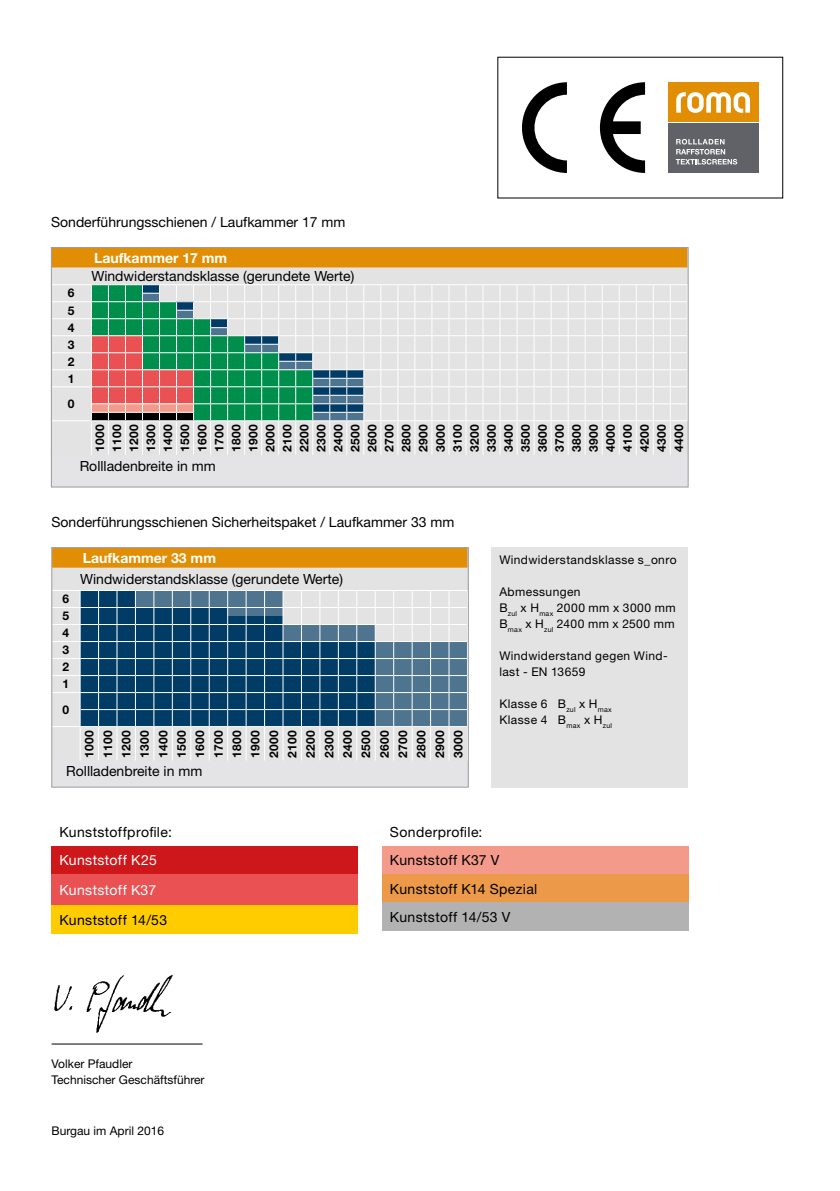
<style>
.page{position:relative;width:840px;height:1191px;background:#fff}
.page>*{position:absolute;margin:0;border:0;box-sizing:border-box;transform-origin:0 0}
.t1{font:14px "Helvetica Neue LT Std";color:#000}
.t2{font:14px/28.4px "Helvetica Neue LT Std";letter-spacing:.03em;color:#000}
.t3{font:700 14px "Helvetica Neue LT Std";color:#fff}
.t4{font:14px/29.6px "Helvetica Neue LT Std";letter-spacing:.03em;color:#fff}
.t5{font:14px "Helvetica Neue LT Std";letter-spacing:.025em;color:#000}
.t6{font:700 12px/17px "Helvetica Neue LT Std";letter-spacing:.01em;color:#000;text-align:justify}
.t7{font:12px/16px "Helvetica Neue LT Std";letter-spacing:.03em;color:#000}
.t8{font:12px/16px "Helvetica Neue LT Std";color:#000}
</style>
<div class="page">
<svg style="left:522px;top:82px;width:44px;height:91px"></svg>
<svg style="left:599px;top:82px;width:45px;height:91px"></svg>
<div style="left:667px;top:82px;width:91px;height:40px;background:#e28e04"></div>
<div style="left:667px;top:123px;width:91px;height:50px;background:#616168"></div>
<svg style="left:676px;top:92px;width:73px;height:21px"></svg>
<svg style="left:675px;top:139px;width:61px;height:25px"></svg>
<div style="left:51px;top:247px;width:636px;height:240px;background:#e4e4e7"></div>
<div style="left:53px;top:249px;width:633px;height:19px;background:#e28e04"></div>
<svg style="left:347px;top:421px;width:324px;height:34px"></svg>
<hr style="left:52px;top:284px;width:39px;height:1px;background:#fff">
<hr style="left:52px;top:301px;width:39px;height:1px;background:#fff">
<hr style="left:52px;top:318px;width:39px;height:1px;background:#fff">
<hr style="left:52px;top:335px;width:39px;height:1px;background:#fff">
<hr style="left:52px;top:352px;width:39px;height:1px;background:#fff">
<hr style="left:52px;top:369px;width:39px;height:1px;background:#fff">
<hr style="left:52px;top:386px;width:39px;height:1px;background:#fff">
<hr style="left:52px;top:420px;width:39px;height:1px;background:#fff">
<hr style="left:91px;top:421px;width:1px;height:34px;background:#fff">
<hr style="left:108px;top:421px;width:1px;height:34px;background:#fff">
<hr style="left:125px;top:421px;width:1px;height:34px;background:#fff">
<hr style="left:142px;top:421px;width:1px;height:34px;background:#fff">
<hr style="left:159px;top:421px;width:1px;height:34px;background:#fff">
<hr style="left:176px;top:421px;width:1px;height:34px;background:#fff">
<hr style="left:193px;top:421px;width:1px;height:34px;background:#fff">
<hr style="left:210px;top:421px;width:1px;height:34px;background:#fff">
<hr style="left:227px;top:421px;width:1px;height:34px;background:#fff">
<hr style="left:244px;top:421px;width:1px;height:34px;background:#fff">
<hr style="left:261px;top:421px;width:1px;height:34px;background:#fff">
<hr style="left:278px;top:421px;width:1px;height:34px;background:#fff">
<hr style="left:295px;top:421px;width:1px;height:34px;background:#fff">
<hr style="left:312px;top:421px;width:1px;height:34px;background:#fff">
<hr style="left:329px;top:421px;width:1px;height:34px;background:#fff">
<hr style="left:346px;top:421px;width:1px;height:34px;background:#fff">
<hr style="left:363px;top:421px;width:1px;height:34px;background:#fff">
<hr style="left:380px;top:421px;width:1px;height:34px;background:#fff">
<hr style="left:397px;top:421px;width:1px;height:34px;background:#fff">
<hr style="left:414px;top:421px;width:1px;height:34px;background:#fff">
<hr style="left:431px;top:421px;width:1px;height:34px;background:#fff">
<hr style="left:448px;top:421px;width:1px;height:34px;background:#fff">
<hr style="left:465px;top:421px;width:1px;height:34px;background:#fff">
<hr style="left:482px;top:421px;width:1px;height:34px;background:#fff">
<hr style="left:499px;top:421px;width:1px;height:34px;background:#fff">
<hr style="left:516px;top:421px;width:1px;height:34px;background:#fff">
<hr style="left:533px;top:421px;width:1px;height:34px;background:#fff">
<hr style="left:550px;top:421px;width:1px;height:34px;background:#fff">
<hr style="left:567px;top:421px;width:1px;height:34px;background:#fff">
<hr style="left:584px;top:421px;width:1px;height:34px;background:#fff">
<hr style="left:601px;top:421px;width:1px;height:34px;background:#fff">
<hr style="left:618px;top:421px;width:1px;height:34px;background:#fff">
<hr style="left:635px;top:421px;width:1px;height:34px;background:#fff">
<hr style="left:652px;top:421px;width:1px;height:34px;background:#fff">
<hr style="left:669px;top:421px;width:1px;height:34px;background:#fff">
<svg style="left:91px;top:284px;width:595px;height:137px"></svg>
<div style="left:51px;top:247px;width:637px;height:240px;border:1px solid #9a9aa0"></div>
<div style="left:490px;top:547px;width:197px;height:240px;background:#e3e3e3"></div>
<div style="left:51px;top:846px;width:306px;height:28px;background:#cd171a"></div>
<div style="left:51px;top:874px;width:306px;height:31px;background:#ea5153"></div>
<div style="left:51px;top:905px;width:306px;height:28px;background:#fc0"></div>
<div style="left:381px;top:846px;width:307px;height:28px;background:#f39a8b"></div>
<div style="left:381px;top:874px;width:307px;height:28px;background:#ec9a49"></div>
<div style="left:381px;top:902px;width:307px;height:29px;background:#b3b2b2"></div>
<div style="left:52px;top:547px;width:416px;height:240px;background:#e4e4e7"></div>
<div style="left:53px;top:549px;width:413px;height:19px;background:#e28e04"></div>
<hr style="left:80px;top:727px;width:1px;height:33px;background:#fff">
<hr style="left:98px;top:727px;width:1px;height:33px;background:#fff">
<hr style="left:116px;top:727px;width:1px;height:33px;background:#fff">
<hr style="left:135px;top:727px;width:1px;height:33px;background:#fff">
<hr style="left:153px;top:727px;width:1px;height:33px;background:#fff">
<hr style="left:172px;top:727px;width:1px;height:33px;background:#fff">
<hr style="left:190px;top:727px;width:1px;height:33px;background:#fff">
<hr style="left:209px;top:727px;width:1px;height:33px;background:#fff">
<hr style="left:227px;top:727px;width:1px;height:33px;background:#fff">
<hr style="left:245px;top:727px;width:1px;height:33px;background:#fff">
<hr style="left:264px;top:727px;width:1px;height:33px;background:#fff">
<hr style="left:282px;top:727px;width:1px;height:33px;background:#fff">
<hr style="left:301px;top:727px;width:1px;height:33px;background:#fff">
<hr style="left:319px;top:727px;width:1px;height:33px;background:#fff">
<hr style="left:337px;top:727px;width:1px;height:33px;background:#fff">
<hr style="left:356px;top:727px;width:1px;height:33px;background:#fff">
<hr style="left:374px;top:727px;width:1px;height:33px;background:#fff">
<hr style="left:393px;top:727px;width:1px;height:33px;background:#fff">
<hr style="left:411px;top:727px;width:1px;height:33px;background:#fff">
<hr style="left:430px;top:727px;width:1px;height:33px;background:#fff">
<hr style="left:448px;top:727px;width:1px;height:33px;background:#fff">
<svg style="left:53px;top:590px;width:413px;height:137px"></svg>
<div style="left:51px;top:547px;width:417px;height:240px;border:1px solid #9a9aa0"></div>
<hr style="left:52px;top:1043px;width:150px;height:1px;background:#000">
<img style="left:54px;top:975px;width:119px;height:58px">
<p class="t1" style="left:51px;top:214px;width:296px">Sonderführungsschienen / Laufkammer 17 mm</p>
<p class="t6" style="left:68px;top:284px;width:8px">6<br>5<br>4<br>3<br>2<br>1</p>
<p class="t6" style="left:68px;top:395px;width:8px">0</p>
<p class="t3" style="left:94px;top:249px;width:134px">Laufkammer 17 mm</p>
<p class="t1" style="left:91px;top:268px;width:264px">Windwiderstandsklasse (gerundete Werte)</p>
<p class="t6" style="left:91px;top:452px;width:29px;rotate:-90deg">1000<br>1100<br>1200<br>1300<br>1400<br>1500<br>1600<br>1700<br>1800<br>1900<br>2000<br>2100<br>2200<br>2300<br>2400<br>2500<br>2600<br>2700<br>2800<br>2900<br>3000<br>3100<br>3200<br>3300<br>3400<br>3500<br>3600<br>3700<br>3800<br>3900<br>4000<br>4100<br>4200<br>4300<br>4400</p>
<p class="t1" style="left:80px;top:457px;width:137px">Rollladenbreite in mm</p>
<p class="t1" style="left:51px;top:514px;width:404px">Sonderführungsschienen Sicherheitspaket / Laufkammer 33 mm</p>
<p class="t6" style="left:62px;top:590px;width:8px">6<br>5<br>4<br>3<br>2<br>1</p>
<p class="t6" style="left:62px;top:701px;width:8px">0</p>
<p class="t3" style="left:83px;top:549px;width:134px">Laufkammer 33 mm</p>
<p class="t1" style="left:80px;top:570px;width:264px">Windwiderstandsklasse (gerundete Werte)</p>
<p class="t6" style="left:80px;top:757px;width:29px;line-height:18.4px;rotate:-90deg">1000<br>1100<br>1200<br>1300<br>1400<br>1500<br>1600<br>1700<br>1800<br>1900<br>2000<br>2100<br>2200<br>2300<br>2400<br>2500<br>2600<br>2700<br>2800<br>2900<br>3000</p>
<p class="t1" style="left:66px;top:763px;width:137px">Rollladenbreite in mm</p>
<p class="t7" style="left:115px;top:748px;width:124px">Rollladenbreite in mm</p>
<p class="t7" style="left:499px;top:552px;width:179px">Windwiderstandsklasse s_onro</p>
<p class="t7" style="left:499px;top:584px;width:178px">Abmessungen<br>B<sub>zul</sub> x H<sub>max</sub> 2000 mm x 3000 mm<br>B<sub>max</sub> x H<sub>zul</sub> 2400 mm x 2500 mm</p>
<p class="t7" style="left:499px;top:648px;width:170px">Windwiderstand gegen Wind&shy;last - EN 13659</p>
<p class="t7" style="left:499px;top:696px;width:114px">Klasse 6 B<sub>zul</sub> x H<sub>max<br></sub>Klasse 4 B<sub>max</sub> x H<sub>zul</sub></p>
<p class="t5" style="left:59px;top:823px;width:114px">Kunststoffprofile:</p>
<p class="t4" style="left:59px;top:845px;width:99px">Kunststoff K25<br>Kunststoff K37</p>
<p class="t2" style="left:59px;top:905px;width:109px">Kunststoff 14/53</p>
<p class="t8" style="left:52px;top:1055px;width:154px">Volker Pfaudler<br>Technischer Geschäftsführer</p>
<p class="t8" style="left:52px;top:1122px;width:114px">Burgau im April 2016</p>
<p class="t2" style="left:389px;top:817px;width:149px">Sonderprofile:<br>Kunststoff K37 V<br>Kunststoff K14 Spezial<br>Kunststoff 14/53 V</p>
</div>
